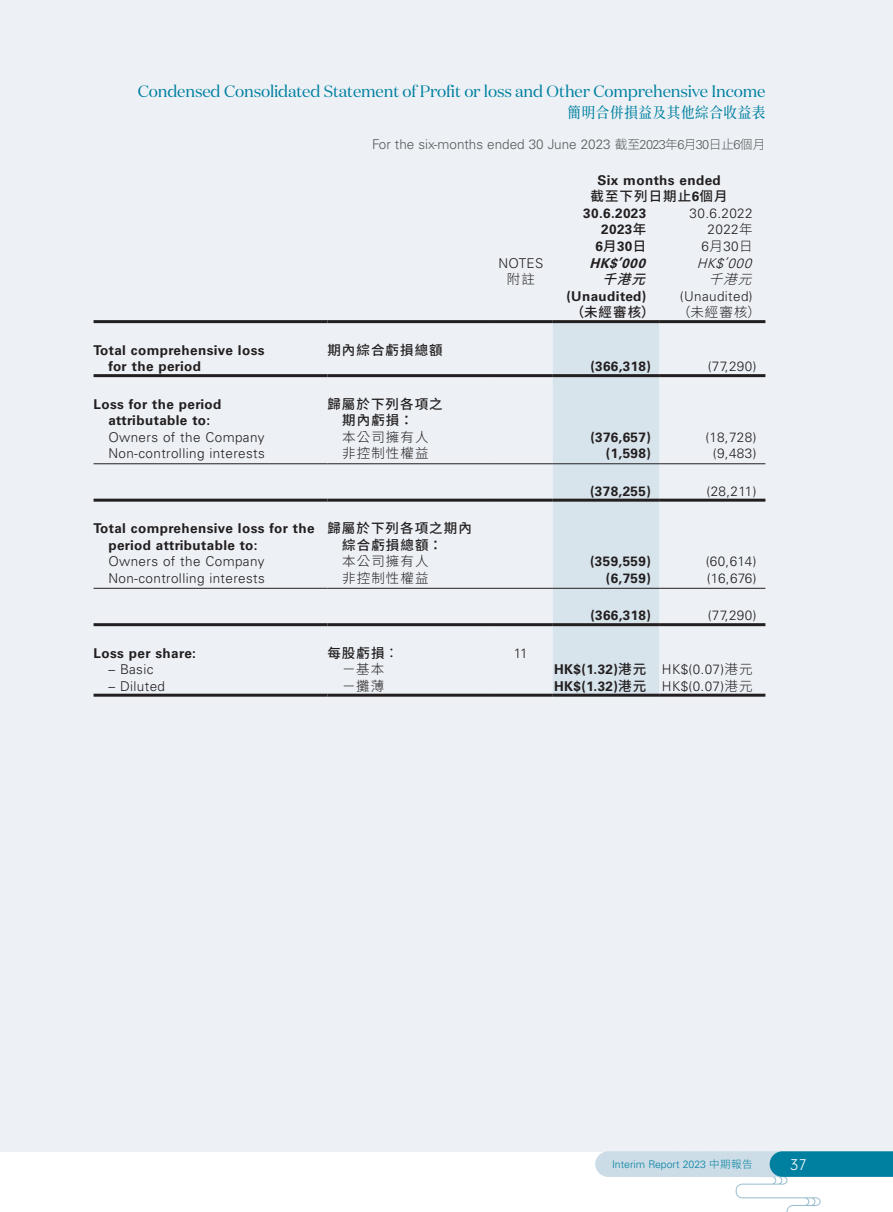
<style>
.page{position:relative;width:893px;height:1212px;background:#fff}
.page>*{position:absolute;margin:0;border:0;box-sizing:border-box;transform-origin:0 0}
.t1{font:16.5px "Domaine Disp";letter-spacing:-.01em;color:#0080a0}
.t2{font:300 16.5px "Neuzeit Gro";color:#fff}
.t3{font:500 15px "Source Han Serif TC";letter-spacing:.05em;color:#0080a0;scale:.9 1}
.Body_Text{font:700 13.5px/16.5px "Univers LT Std";letter-spacing:.03em;color:#231f20}
.Body_Text-2{font:300 13.5px "Univers LT Std";letter-spacing:.03em;color:#231f20}
.Body_Text-3{font:500 13.5px/16.5px "Source Han Sans TC";letter-spacing:.08em;color:#231f20}
.t4{font:300 13.5px "Univers LT Std";color:#57585a}
.Body_Text-4{font:300 13.5px "Source Han Sans TC";letter-spacing:.08em;color:#231f20}
.Body_Text-5{font:italic 700 13.5px "Univers LT Std";color:#231f20}
.Body_Text-6{font:italic 300 13.5px "Univers LT Std";color:#231f20}
.Body_Text-7{font:italic 500 13.5px "Source Han Sans TC";color:#231f20}
.Body_Text-8{font:italic 300 13.5px "Source Han Sans TC";color:#231f20}
.t5{font:300 10.5px "Univers LT Std";color:#0080a0}
.s1{font-family:"Source Han Sans TC";font-size:12.75px}
.s2{font-size:12.75px}
.s3{font-family:"Univers LT Std";font-weight:700}
.s4{font-family:"Source Han Sans TC";font-weight:500}
.s5{font-family:"Source Han Sans TC"}
</style>
<div class="page">
<div style="left:0;top:0;width:893px;height:1151px;background:#edf1f6"></div>
<svg style="left:595px;top:1151px;width:298px;height:61px"></svg>
<div style="left:553px;top:323px;width:106px;height:371px;background:#d8e4ec"></div>
<hr style="left:94px;top:320px;width:233px;height:3px;background:#231f20">
<hr style="left:327px;top:320px;width:162px;height:3px;background:#231f20">
<hr style="left:489px;top:320px;width:64px;height:3px;background:#231f20">
<hr style="left:553px;top:320px;width:106px;height:3px;background:#231f20">
<hr style="left:659px;top:320px;width:106px;height:3px;background:#231f20">
<hr style="left:94px;top:374px;width:233px;height:3px;background:#231f20">
<hr style="left:327px;top:374px;width:162px;height:3px;background:#231f20">
<hr style="left:489px;top:374px;width:64px;height:3px;background:#231f20">
<hr style="left:553px;top:374px;width:106px;height:3px;background:#231f20">
<hr style="left:659px;top:374px;width:106px;height:3px;background:#231f20">
<hr style="left:94px;top:463px;width:233px;height:1px;background:#231f20">
<hr style="left:327px;top:463px;width:162px;height:1px;background:#231f20">
<hr style="left:489px;top:463px;width:64px;height:1px;background:#231f20">
<hr style="left:553px;top:463px;width:106px;height:1px;background:#231f20">
<hr style="left:659px;top:463px;width:106px;height:1px;background:#231f20">
<hr style="left:94px;top:499px;width:233px;height:3px;background:#231f20">
<hr style="left:327px;top:499px;width:162px;height:3px;background:#231f20">
<hr style="left:489px;top:499px;width:64px;height:3px;background:#231f20">
<hr style="left:553px;top:499px;width:106px;height:3px;background:#231f20">
<hr style="left:659px;top:499px;width:106px;height:3px;background:#231f20">
<hr style="left:94px;top:588px;width:233px;height:1px;background:#231f20">
<hr style="left:327px;top:588px;width:162px;height:1px;background:#231f20">
<hr style="left:489px;top:588px;width:64px;height:1px;background:#231f20">
<hr style="left:553px;top:588px;width:106px;height:1px;background:#231f20">
<hr style="left:659px;top:588px;width:106px;height:1px;background:#231f20">
<hr style="left:94px;top:623px;width:233px;height:3px;background:#231f20">
<hr style="left:327px;top:623px;width:162px;height:3px;background:#231f20">
<hr style="left:489px;top:623px;width:64px;height:3px;background:#231f20">
<hr style="left:553px;top:623px;width:106px;height:3px;background:#231f20">
<hr style="left:659px;top:623px;width:106px;height:3px;background:#231f20">
<hr style="left:94px;top:694px;width:233px;height:3px;background:#231f20">
<hr style="left:327px;top:694px;width:162px;height:3px;background:#231f20">
<hr style="left:489px;top:694px;width:64px;height:3px;background:#231f20">
<hr style="left:553px;top:694px;width:106px;height:3px;background:#231f20">
<hr style="left:659px;top:694px;width:106px;height:3px;background:#231f20">
<p class="t1" style="left:138px;top:81px;width:629px">Condensed Consolidated Statement of Profit or loss and Other Comprehensive Income</p>
<p class="t3" style="left:568px;top:104px;width:221px">簡明合併損益及其他綜合收益表</p>
<p class="t4" style="left:372px;top:136px;width:395px">For the six-months ended 30 June 2023 <span class="s1">截至</span><span class="s2">2023</span><span class="s1">年</span><span class="s2">6</span><span class="s1">月</span><span class="s2">30</span><span class="s1">日止</span><span class="s2">6</span><span class="s1">個月</span></p>
<p class="Body_Text" style="left:597px;top:172px;width:125px">Six months ended</p>
<p class="Body_Text-3" style="left:591px;top:189px;width:139px">截至下列日期止<span class="s3">6</span>個月</p>
<p class="Body_Text" style="left:583px;top:205px;width:65px">30.6.2023</p>
<p class="Body_Text-2" style="left:690px;top:205px;width:65px">30.6.2022</p>
<p class="Body_Text" style="left:601px;top:222px;width:47px">2023<span class="s4">年</span></p>
<p class="Body_Text" style="left:595px;top:238px;width:53px">6<span class="s4">月</span>30<span class="s4">日</span></p>
<p class="Body_Text-2" style="left:708px;top:222px;width:47px">2022<span class="s5">年</span></p>
<p class="Body_Text-2" style="left:702px;top:238px;width:53px">6<span class="s5">月</span>30<span class="s5">日</span></p>
<p class="Body_Text" style="left:108px;top:342px;width:158px;text-indent:-15px">Total comprehensive loss for the period</p>
<p class="Body_Text-3" style="left:327px;top:342px;width:117px">期內綜合虧損總額</p>
<p class="Body_Text-2" style="left:498px;top:255px;width:47px">NOTES</p>
<p class="Body_Text-5" style="left:590px;top:255px;width:61px">HK$’000</p>
<p class="Body_Text-6" style="left:697px;top:255px;width:60px">HK$’000</p>
<p class="Body_Text-4" style="left:507px;top:271px;width:30px">附註</p>
<p class="Body_Text-7" style="left:602px;top:271px;width:54px">千港元</p>
<p class="Body_Text-8" style="left:709px;top:271px;width:54px">千港元</p>
<p class="Body_Text" style="left:566px;top:288px;width:82px">(Unaudited)</p>
<p class="Body_Text-2" style="left:680px;top:288px;width:74px">(Unaudited)</p>
<p class="Body_Text-3" style="left:571px;top:304px;width:85px">（未經審核）</p>
<p class="Body_Text-4" style="left:677px;top:304px;width:85px">（未經審核）</p>
<p class="Body_Text" style="left:590px;top:358px;width:62px">(366,318)</p>
<p class="Body_Text-2" style="left:708px;top:358px;width:50px">(77,290)</p>
<p class="Body_Text" style="left:94px;top:396px;width:129px;text-align:center">Loss for the period attributable to:</p>
<p class="Body_Text-3" style="left:342px;top:396px;width:102px;text-indent:-15px">歸屬於下列各項之期內虧損：</p>
<p class="Body_Text-2" style="left:108px;top:429px;width:158px">Owners of the Company</p>
<p class="Body_Text-4" style="left:342px;top:429px;width:88px">本公司擁有人</p>
<p class="Body_Text" style="left:590px;top:429px;width:62px">(376,657)</p>
<p class="Body_Text-2" style="left:705px;top:429px;width:52px">(18,728)</p>
<p class="Body_Text-2" style="left:108px;top:445px;width:158px">Non-controlling interests</p>
<p class="Body_Text-4" style="left:342px;top:445px;width:88px">非控制性權益</p>
<p class="Body_Text" style="left:606px;top:445px;width:47px">(1,598)</p>
<p class="Body_Text-2" style="left:713px;top:445px;width:45px">(9,483)</p>
<p class="Body_Text" style="left:590px;top:483px;width:62px">(378,255)</p>
<p class="Body_Text-2" style="left:706px;top:483px;width:51px">(28,211)</p>
<p class="Body_Text" style="left:108px;top:520px;width:208px;text-indent:-15px">Total comprehensive loss for the period attributable to:</p>
<p class="Body_Text-3" style="left:342px;top:520px;width:131px;text-indent:-15px">歸屬於下列各項之期內綜合虧損總額：</p>
<p class="Body_Text-2" style="left:108px;top:553px;width:158px">Owners of the Company</p>
<p class="Body_Text-4" style="left:342px;top:553px;width:88px">本公司擁有人</p>
<p class="Body_Text" style="left:590px;top:553px;width:62px">(359,559)</p>
<p class="Body_Text-2" style="left:706px;top:553px;width:52px">(60,614)</p>
<p class="Body_Text-2" style="left:108px;top:570px;width:158px">Non-controlling interests</p>
<p class="Body_Text-4" style="left:342px;top:570px;width:88px">非控制性權益</p>
<p class="Body_Text" style="left:606px;top:570px;width:47px">(6,759)</p>
<p class="Body_Text-2" style="left:707px;top:570px;width:51px">(16,676)</p>
<p class="Body_Text" style="left:590px;top:607px;width:62px">(366,318)</p>
<p class="Body_Text-2" style="left:708px;top:607px;width:50px">(77,290)</p>
<p class="Body_Text" style="left:94px;top:645px;width:104px">Loss per share:</p>
<p class="Body_Text-3" style="left:327px;top:645px;width:73px">每股虧損︰</p>
<p class="Body_Text-2" style="left:514px;top:645px;width:15px">11</p>
<p class="Body_Text-2" style="left:108px;top:661px;width:47px">– Basic</p>
<p class="Body_Text-4" style="left:342px;top:661px;width:43px">－基本</p>
<p class="Body_Text" style="left:554px;top:661px;width:94px">HK$(1.32)<span class="s4">港元</span></p>
<p class="Body_Text-2" style="left:662px;top:661px;width:92px">HK$(0.07)<span class="s5">港元</span></p>
<p class="Body_Text-2" style="left:108px;top:678px;width:58px">– Diluted</p>
<p class="Body_Text-4" style="left:342px;top:678px;width:43px">－攤薄</p>
<p class="Body_Text" style="left:554px;top:678px;width:94px">HK$(1.32)<span class="s4">港元</span></p>
<p class="Body_Text-2" style="left:662px;top:678px;width:92px">HK$(0.07)<span class="s5">港元</span></p>
<p class="t5" style="left:612px;top:1158px;width:142px">Interim Report 2023 <span class="s5">中期報告</span></p>
<p class="t2" style="left:790px;top:1156px;width:18px">37</p>
</div>
